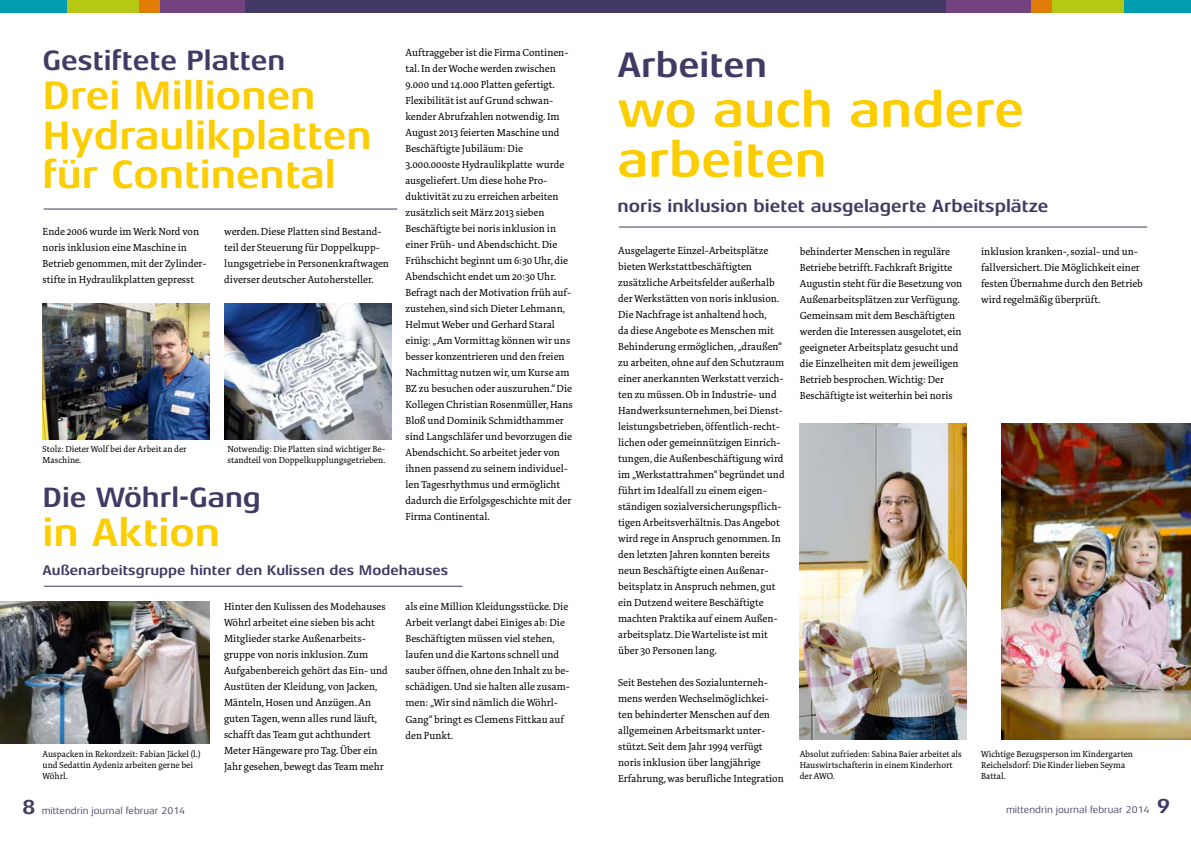
<style>
.page{position:relative;width:1191px;height:842px;background:#fff}
.page>*{position:absolute;margin:0;border:0;box-sizing:border-box;transform-origin:0 0}
.t1{font:700 51px/50px "Aeonis LT Pro";color:#fccd00}
.t2{font:700 40.3px/39.5px "Aeonis LT Pro";color:#fccd00}
.t3{font:700 36px "Aeonis LT Pro";color:#423964}
.t4{font:700 28.4px "Aeonis LT Pro";color:#423964}
.t5{font:700 18px "Aeonis LT Pro";color:#423964}
.t6{font:700 14.2px "Aeonis LT Pro";color:#423964}
.t7{font:10.5px/16px "Tundra OT";color:#000}
.t8{font:10px "Aeonis LT Pro";color:#423964}
.t9{font:9px/11px "Tundra OT";color:#000}
.s1{font-weight:700;font-size:21px;color:#423965}
</style>
<div class="page">
<div style="left:160px;top:0;width:85px;height:13px;background:#734380"></div>
<div style="left:138px;top:0;width:22px;height:13px;background:#e17c06"></div>
<div style="left:66px;top:0;width:72px;height:13px;background:#b4c814"></div>
<div style="left:0;top:0;width:66px;height:13px;background:#009cb1"></div>
<div style="left:245px;top:0;width:350px;height:13px;background:#423964"></div>
<div style="left:946px;top:0;width:85px;height:13px;background:#734380"></div>
<div style="left:1031px;top:0;width:21px;height:13px;background:#e17c06"></div>
<div style="left:1052px;top:0;width:72px;height:13px;background:#b4c814"></div>
<div style="left:1124px;top:0;width:67px;height:13px;background:#009cb1"></div>
<div style="left:595px;top:0;width:351px;height:13px;background:#423964"></div>
<hr style="left:44px;top:209px;width:353px;height:1px;background:#3b3a62">
<hr style="left:44px;top:586px;width:418px;height:1px;background:#3b3a62">
<img style="left:0;top:602px;width:210px;height:141px">
<img style="left:43px;top:304px;width:167px;height:135px">
<img style="left:224px;top:304px;width:167px;height:135px">
<hr style="left:619px;top:227px;width:528px;height:1px;background:#3b3a62">
<img style="left:799px;top:424px;width:168px;height:315px">
<img style="left:1001px;top:424px;width:190px;height:315px">
<p class="t7" style="left:405px;top:45px;width:169px">Auftraggeber ist die Firma Continen&shy;tal. In der Woche werden zwischen 9.000 und 14.000 Platten gefertigt.<br>Flexibilität ist auf Grund schwan&shy;kender Abrufzahlen notwendig. Im August 2013 feierten Maschine und Beschäftigte Jubiläum: Die 3.000.000ste Hydraulikplatte wurde ausgeliefert. Um diese hohe Pro&shy;duktivität zu zu erreichen arbeiten zusätzlich seit März 2013 sieben Beschäftigte bei noris inklusion in einer Früh- und Abendschicht. Die Frühschicht beginnt um 6:30 Uhr, die Abendschicht endet um 20:30 Uhr.<br>Befragt nach der Motivation früh auf&shy;zustehen, sind sich Dieter Lehmann, Helmut Weber und Gerhard Staral einig: „Am Vormittag können wir uns besser konzentrieren und den freien Nachmittag nutzen wir, um Kurse am BZ zu besuchen oder auszuruhen.“ Die Kollegen Christian Rosenmüller, Hans Bloß und Dominik Schmidthammer sind Langschläfer und bevorzugen die Abendschicht. So arbeitet jeder von ihnen passend zu seinem individuel&shy;len Tagesrhythmus und ermöglicht dadurch die Erfolgsgeschichte mit der Firma Continental.</p>
<h3 class="t4" style="left:43px;top:44px;width:244px">Gestiftete Platten</h3>
<h2 class="t2" style="left:43px;top:76px;width:331px">Drei Millionen<br>Hydraulikplatten für Continental</h2>
<p class="t7" style="left:43px;top:224px;width:166px">Ende 2006 wurde im Werk Nord von noris inklusion eine Maschine in Betrieb genommen, mit der Zylinder&shy;stifte in Hydraulikplatten gepresst</p>
<p class="t7" style="left:224px;top:224px;width:166px">werden. Diese Platten sind Bestand&shy;teil der Steuerung für Doppelkupp&shy;lungsgetriebe in Personenkraftwagen diverser deutscher Autohersteller.</p>
<p class="t9" style="left:43px;top:444px;width:145px">Stolz: Dieter Wolf bei der Arbeit an der<br>Maschine.</p>
<p class="t9" style="left:227px;top:444px;width:160px">Notwendig: Die Platten sind wichtiger Be&shy;standteil von Doppelkupplungsgetrieben.</p>
<h3 class="t4" style="left:43px;top:482px;width:220px">Die Wöhrl-Gang</h3>
<h2 class="t2" style="left:43px;top:513px;width:179px">in Aktion</h2>
<h3 class="t6" style="left:43px;top:562px;width:407px">Außenarbeitsgruppe hinter den Kulissen des Modehauses</h3>
<p class="t7" style="left:224px;top:599px;width:165px">Hinter den Kulissen des Modehauses Wöhrl arbeitet eine sieben bis acht Mitglieder starke Außenarbeits&shy;gruppe von noris inklusion. Zum Aufgabenbereich gehört das Ein- und Austüten der Kleidung, von Jacken, Mänteln, Hosen und Anzügen. An guten Tagen, wenn alles rund läuft, schafft das Team gut achthundert Meter Hängeware pro Tag. Über ein Jahr gesehen, bewegt das Team mehr</p>
<p class="t7" style="left:405px;top:599px;width:166px">als eine Million Kleidungsstücke. Die Arbeit verlangt dabei Einiges ab: Die Beschäftigten müssen viel stehen, laufen und die Kartons schnell und sauber öffnen, ohne den Inhalt zu be&shy;schädigen. Und sie halten alle zusam&shy;men: „Wir sind nämlich die Wöhrl-Gang“ bringt es Clemens Fittkau auf den Punkt.</p>
<p class="t9" style="left:43px;top:749px;width:159px">Auspacken in Rekordzeit: Fabian Jäckel (l.) und Sedattin Aydeniz arbeiten gerne bei<br>Wöhrl.</p>
<h3 class="t3" style="left:617px;top:45px;width:151px">Arbeiten</h3>
<h1 class="t1" style="left:617px;top:85px;width:408px">wo auch andere arbeiten</h1>
<h3 class="t5" style="left:617px;top:197px;width:432px">noris inklusion bietet ausgelagerte Arbeitsplätze</h3>
<p class="t7" style="left:618px;top:243px;width:168px">Ausgelagerte Einzel-Arbeitsplätze bieten Werkstattbeschäftigten zusätzliche Arbeitsfelder außerhalb der Werkstätten von noris inklusion.<br>Die Nachfrage ist anhaltend hoch,<br>da diese Angebote es Menschen mit Behinderung ermöglichen, „draußen“ zu arbeiten, ohne auf den Schutzraum einer anerkannten Werkstatt verzich&shy;ten zu müssen. Ob in Industrie- und Handwerksunternehmen, bei Dienst&shy;leistungsbetrieben, öffentlich-recht&shy;lichen oder gemeinnützigen Einrich&shy;tungen, die Außenbeschäftigung wird im „Werkstattrahmen“ begründet und führt im Idealfall zu einem eigen&shy;ständigen sozialversicherungspflich&shy;tigen Arbeitsverhältnis. Das Angebot wird rege in Anspruch genommen. In den letzten Jahren konnten bereits neun Beschäftigte einen Außenar&shy;beitsplatz in Anspruch nehmen, gut ein Dutzend weitere Beschäftigte machten Praktika auf einem Außen&shy;arbeitsplatz. Die Warteliste ist mit über 30 Personen lang.</p>
<p class="t7" style="left:618px;top:675px;width:167px">Seit Bestehen des Sozialunterneh&shy;mens werden Wechselmöglichkei&shy;ten behinderter Menschen auf den allgemeinen Arbeitsmarkt unter&shy;stützt. Seit dem Jahr 1994 verfügt noris inklusion über langjährige Erfahrung, was berufliche Integration</p>
<p class="t7" style="left:800px;top:244px;width:164px">behinderter Menschen in reguläre Betriebe betrifft. Fachkraft Brigitte Augustin steht für die Besetzung von Außenarbeitsplätzen zur Verfügung.<br>Gemeinsam mit dem Beschäftigten werden die Interessen ausgelotet, ein geeigneter Arbeitsplatz gesucht und die Einzelheiten mit dem jeweiligen Betrieb besprochen. Wichtig: Der Beschäftigte ist weiterhin bei noris</p>
<p class="t7" style="left:981px;top:244px;width:163px">inklusion kranken-, sozial- und un&shy;fallversichert. Die Möglichkeit einer festen Übernahme durch den Betrieb wird regelmäßig überprüft.</p>
<p class="t9" style="left:799px;top:749px;width:164px">Absolut zufrieden: Sabina Baier arbeitet als<br>Hauswirtschafterin in einem Kinderhort der AWO.</p>
<p class="t9" style="left:981px;top:749px;width:153px">Wichtige Bezugsperson im Kindergarten<br>Reichelsdorf: Die Kinder lieben Seyma<br>Battal.</p>
<p class="t8" style="left:22px;top:805px;width:164px"><span class="s1">8</span> mittendrin journal februar 2014</p>
<p class="t8" style="left:1006px;top:805px;width:166px">mittendrin journal februar 2014 <span class="s1">9</span></p>
</div>
